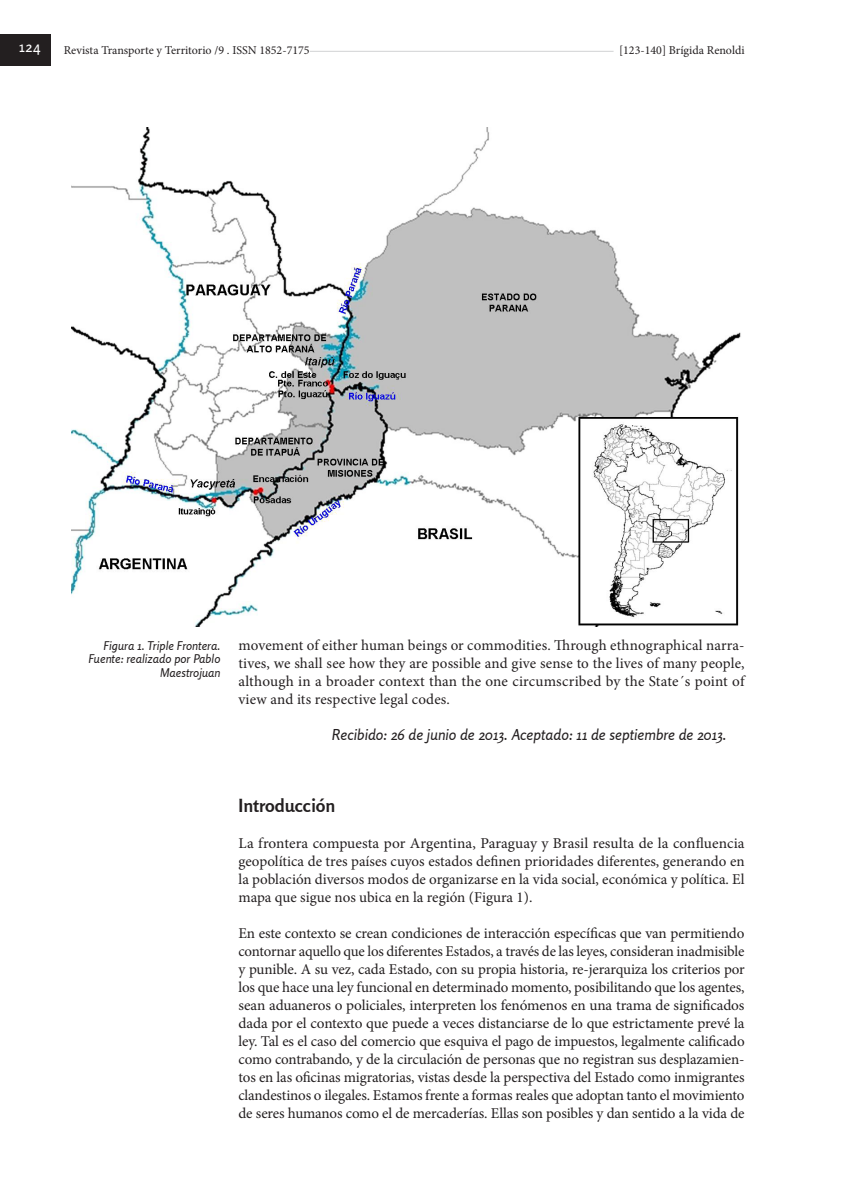
<style>
.page{position:relative;width:851px;height:1191px;background:#fff}
.page>*{position:absolute;margin:0;border:0;box-sizing:border-box;transform-origin:0 0}
.Art____Subtítulo{font:700 18px "Rosario";color:#231f20}
.Art____Texto_princip{font:15px/18px "Minion Pro";color:#231f20;text-align:justify}
.Art____Fuente_cita{font:italic 15px "Rosario";color:#231f20}
.t1{font:15px "Rosario";color:#fff}
.Maqueta____Encabezad{font:12px "Minion Pro";color:#231f20}
.Img____Epígrafe_infe{font:italic 12px/13.5px "Rosario";color:#231f20;text-align:right}
</style>
<div class="page">
<hr style="left:64px;top:51px;width:680px;height:1px;background:#d1d2d4">
<div style="left:0;top:35px;width:50px;height:31px;background:#231f20"></div>
<div style="left:613px;top:43px;width:131px;height:15px;background:#fff"></div>
<div style="left:64px;top:43px;width:246px;height:15px;background:#fff"></div>
<img style="left:71px;top:128px;width:670px;height:499px">
<p class="t1" style="left:19px;top:38px;width:23px">124</p>
<p class="Maqueta____Encabezad" style="left:64px;top:42px;width:247px">Revista Transporte y Territorio /9 . ISSN 1852-7175</p>
<p class="Maqueta____Encabezad" style="left:619px;top:42px;width:127px">[123-140] Brígida Renoldi</p>
<p class="Img____Epígrafe_infe" style="left:89px;top:639px;width:133px">Figura 1. Triple Frontera.<br>Fuente: realizado por Pablo<br>Maestrojuan</p>
<p class="Art____Texto_princip" style="left:238px;top:636px;width:507px">movement of either human beings or commodities. Through ethnographical narra&shy;tives, we shall see how they are possible and give sense to the lives of many people, although in a broader context than the one circumscribed by the State´s point of view and its respective legal codes.</p>
<p class="Art____Fuente_cita" style="left:332px;top:725px;width:396px">Recibido: 26 de junio de 2013. Aceptado: 11 de septiembre de 2013.</p>
<p class="Art____Subtítulo" style="left:238px;top:794px;width:98px">Introducción</p>
<p class="Art____Texto_princip" style="left:238px;top:834px;width:507px">La frontera compuesta por Argentina, Paraguay y Brasil resulta de la confluencia geopolítica de tres países cuyos estados definen prioridades diferentes, generando en la población diversos modos de organizarse en la vida social, económica y política. El mapa que sigue nos ubica en la región (Figura 1).</p>
<p class="Art____Texto_princip" style="left:238px;top:924px;width:508px">En este contexto se crean condiciones de interacción específicas que van permitiendo contornar aquello que los diferentes Estados, a través de las leyes, consideran inadmisible y punible. A su vez, cada Estado, con su propia historia, re-jerarquiza los criterios por los que hace una ley funcional en determinado momento, posibilitando que los agentes, sean aduaneros o policiales, interpreten los fenómenos en una trama de significados dada por el contexto que puede a veces distanciarse de lo que estrictamente prevé la ley. Tal es el caso del comercio que esquiva el pago de impuestos, legalmente calificado como contrabando, y de la circulación de personas que no registran sus desplazamien&shy;tos en las oficinas migratorias, vistas desde la perspectiva del Estado como inmigrantes clandestinos o ilegales. Estamos frente a formas reales que adoptan tanto el movimiento de seres humanos como el de mercaderías. Ellas son posibles y dan sentido a la vida de</p>
</div>
